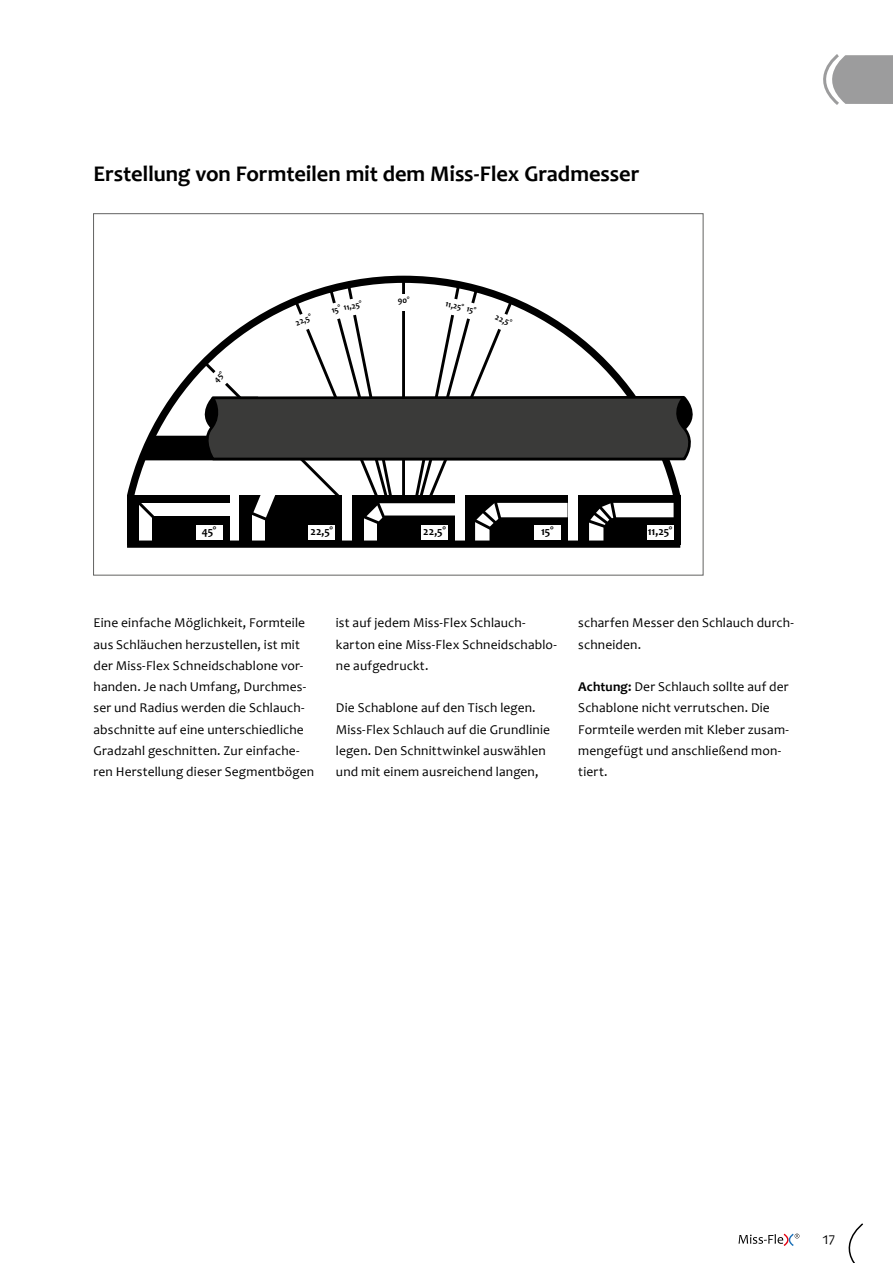
<style>
.page{position:relative;width:893px;height:1263px;background:#fff}
.page>*{position:absolute;margin:0;border:0;box-sizing:border-box;transform-origin:0 0}
.Subhead{font:700 22.5px "Candara";letter-spacing:-.005em;color:#000}
.copy{font:13.5px/21.3px "Candara";letter-spacing:.01em;color:#000}
.t1{font:700 11.55px "Candara";color:#000}
.t2{font:700 8.7px "Candara";color:#000}
.s1{font-weight:700}
</style>
<div class="page">
<svg style="left:848px;top:1223px;width:15px;height:40px"></svg>
<svg style="left:823px;top:54px;width:70px;height:51px"></svg>
<svg style="left:738px;top:1233px;width:61px;height:13px"></svg>
<svg style="left:127px;top:275px;width:341px;height:220px"></svg>
<hr style="left:402px;top:281px;width:3px;height:245px;background:#000">
<div style="left:127px;top:495px;width:102px;height:49px;background:#000"></div>
<svg style="left:132px;top:283px;width:561px;height:265px"></svg>
<p class="Subhead" style="left:94px;top:159px;width:547px">Erstellung von Formteilen mit dem Miss-Flex Gradmesser</p>
<p class="t2" style="left:294px;top:318px;width:18px;rotate:-22deg">22,5°</p>
<p class="t2" style="left:343px;top:302px;width:20px;rotate:-11deg">11,25°</p>
<p class="t2" style="left:398px;top:295px;width:13px">90°</p>
<p class="t2" style="left:447px;top:298px;width:20px;rotate:11deg">11,25°</p>
<p class="t2" style="left:498px;top:312px;width:18px;rotate:22deg">22,5°</p>
<p class="t1" style="left:202px;top:524px;width:16px">45°</p>
<p class="t1" style="left:311px;top:524px;width:24px">22,5°</p>
<p class="t1" style="left:423px;top:524px;width:24px">22,5°</p>
<p class="t1" style="left:541px;top:524px;width:14px">15°</p>
<p class="t1" style="left:648px;top:524px;width:26px">11,25°</p>
<p class="copy" style="left:94px;top:612px;width:222px">Eine einfache Möglichkeit, Formteile aus Schläuchen herzustellen, ist mit der Miss-Flex Schneidschablone vor&shy;handen. Je nach Umfang, Durchmes&shy;ser und Radius werden die Schlauch&shy;abschnitte auf eine unterschiedliche Gradzahl geschnitten. Zur einfache&shy;ren Herstellung dieser Segmentbögen</p>
<p class="copy" style="left:336px;top:612px;width:223px">ist auf jedem Miss-Flex Schlauch&shy;karton eine Miss-Flex Schneidschablo&shy;ne aufgedruckt.</p>
<p class="copy" style="left:336px;top:697px;width:201px">Die Schablone auf den Tisch legen.</p>
<p class="copy" style="left:336px;top:718px;width:216px">Miss-Flex Schlauch auf die Grundlinie legen. Den Schnittwinkel auswählen und mit einem ausreichend langen,</p>
<p class="copy" style="left:578px;top:612px;width:217px">scharfen Messer den Schlauch durch&shy;schneiden.</p>
<p class="copy" style="left:578px;top:676px;width:212px"><span class="s1">Achtung:</span> Der Schlauch sollte auf der<br>Schablone nicht verrutschen. Die<br>Formteile werden mit Kleber zusam&shy;mengefügt und anschließend mon&shy;tiert.</p>
<p class="copy" style="left:822px;top:1229px;width:15px">17</p>
</div>
